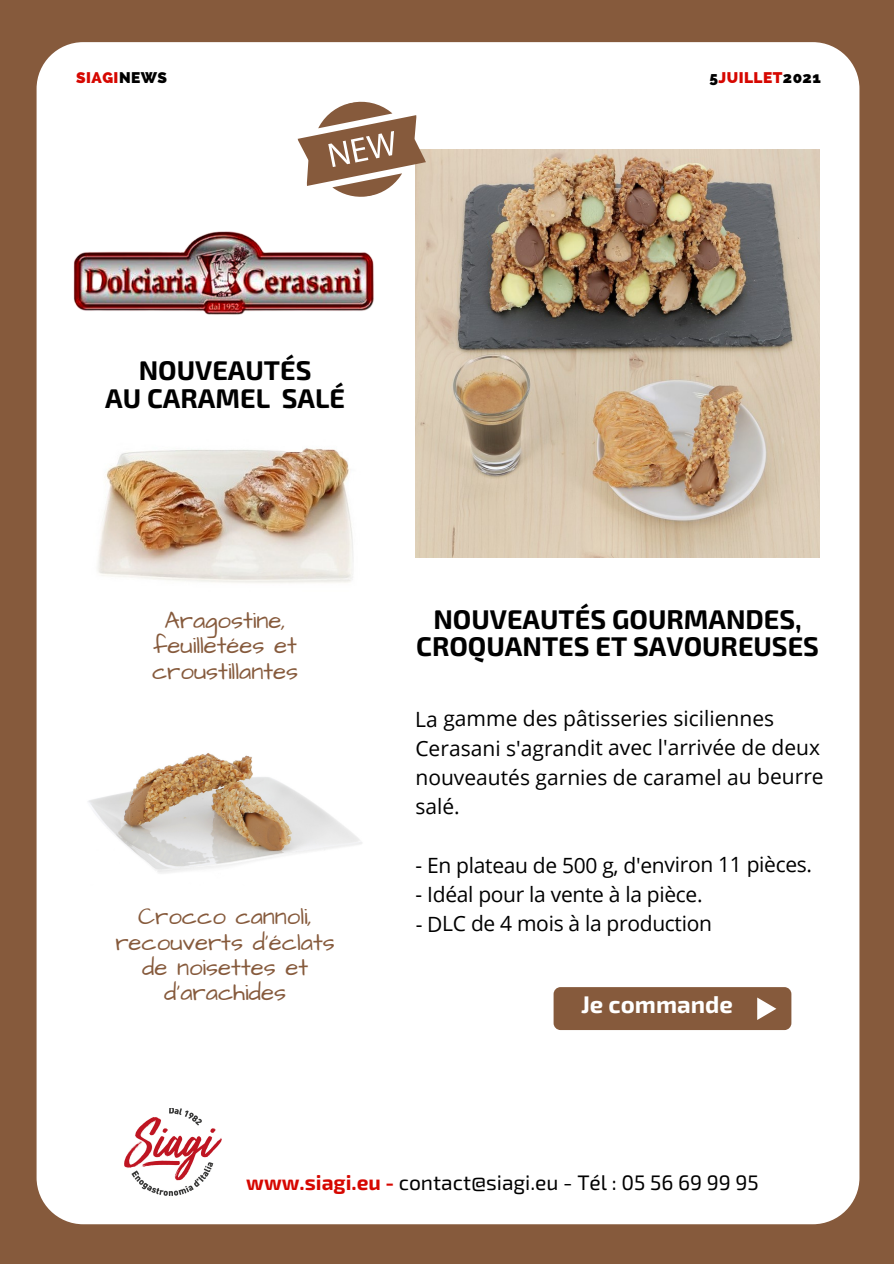
<style>
.page{position:relative;width:894px;height:1264px;background:#fff}
.page>*{position:absolute;margin:0;border:0;box-sizing:border-box;transform-origin:0 0}
.t1{font:700 27px/27px "Exo 2";color:#000;text-align:center}
.t2{font:24px/25.3px "Architects Daughter";color:#865a3c;text-align:center}
.t3{font:700 24px "Exo 2";color:#fff}
.t4{font:21px/29.4px "Open Sans";letter-spacing:-.005em;color:#000}
.t5{font:21px "Exo 2";color:#000}
.t6{font:800 15.45px "Raleway";letter-spacing:.03em;color:#d60700}
.s1{color:#000}
.s2{font-weight:700;color:#d60700}
</style>
<div class="page">
<div style="left:0;top:0;width:893px;height:1263px;background:#865a3c"></div>
<div style="left:37px;top:42px;width:822px;height:1182px;background:#fff;border-radius:47px"></div>
<img style="left:415px;top:149px;width:404px;height:408px">
<div style="left:553px;top:987px;width:238px;height:43px;background:#865a3c;border-radius:7px"></div>
<svg style="left:757px;top:997px;width:19px;height:23px"></svg>
<img style="left:124px;top:1108px;width:97px;height:87px">
<img style="left:73px;top:231px;width:301px;height:84px">
<svg style="left:297px;top:101px;width:129px;height:102px"></svg>
<img style="left:97px;top:448px;width:257px;height:135px">
<img style="left:88px;top:753px;width:274px;height:121px">
<p class="t6" style="left:76px;top:68px;width:92px">SIAGI<span class="s1">NEWS</span></p>
<p class="t6" style="left:709px;top:68px;width:113px"><span class="s1">5</span>JUILLET<span class="s1">2021</span></p>
<p class="t1" style="left:139px;top:355px;width:174px">NOUVEAUTÉS</p>
<p class="t1" style="left:105px;top:384px;width:241px">AU CARAMEL SALÉ</p>
<p class="t2" style="left:152px;top:608px;width:147px">Aragostine, feuilletées et croustillantes</p>
<p class="t1" style="left:416px;top:604px;width:404px">NOUVEAUTÉS GOURMANDES,<br>CROQUANTES ET SAVOUREUSES</p>
<p class="t4" style="left:415px;top:703px;width:410px">La gamme des pâtisseries siciliennes<br>Cerasani s'agrandit avec l'arrivée de deux nouveautés garnies de caramel au beurre salé.</p>
<p class="t4" style="left:415px;top:849px;width:398px">- En plateau de 500 g, d'environ 11 pièces.</p>
<p class="t4" style="left:415px;top:879px;width:288px">- Idéal pour la vente à la pièce.</p>
<p class="t2" style="left:138px;top:904px;width:175px">Crocco cannoli,</p>
<p class="t4" style="left:415px;top:908px;width:298px">- DLC de 4 mois à la production</p>
<p class="t2" style="left:115px;top:930px;width:221px">recouverts d'éclats de noisettes et d'arachides</p>
<p class="t3" style="left:581px;top:989px;width:153px">Je commande</p>
<p class="t5" style="left:246px;top:1168px;width:514px"><span class="s2">www.siagi.eu -</span> contact@siagi.eu - Tél : 05 56 69 99 95</p>
</div>
